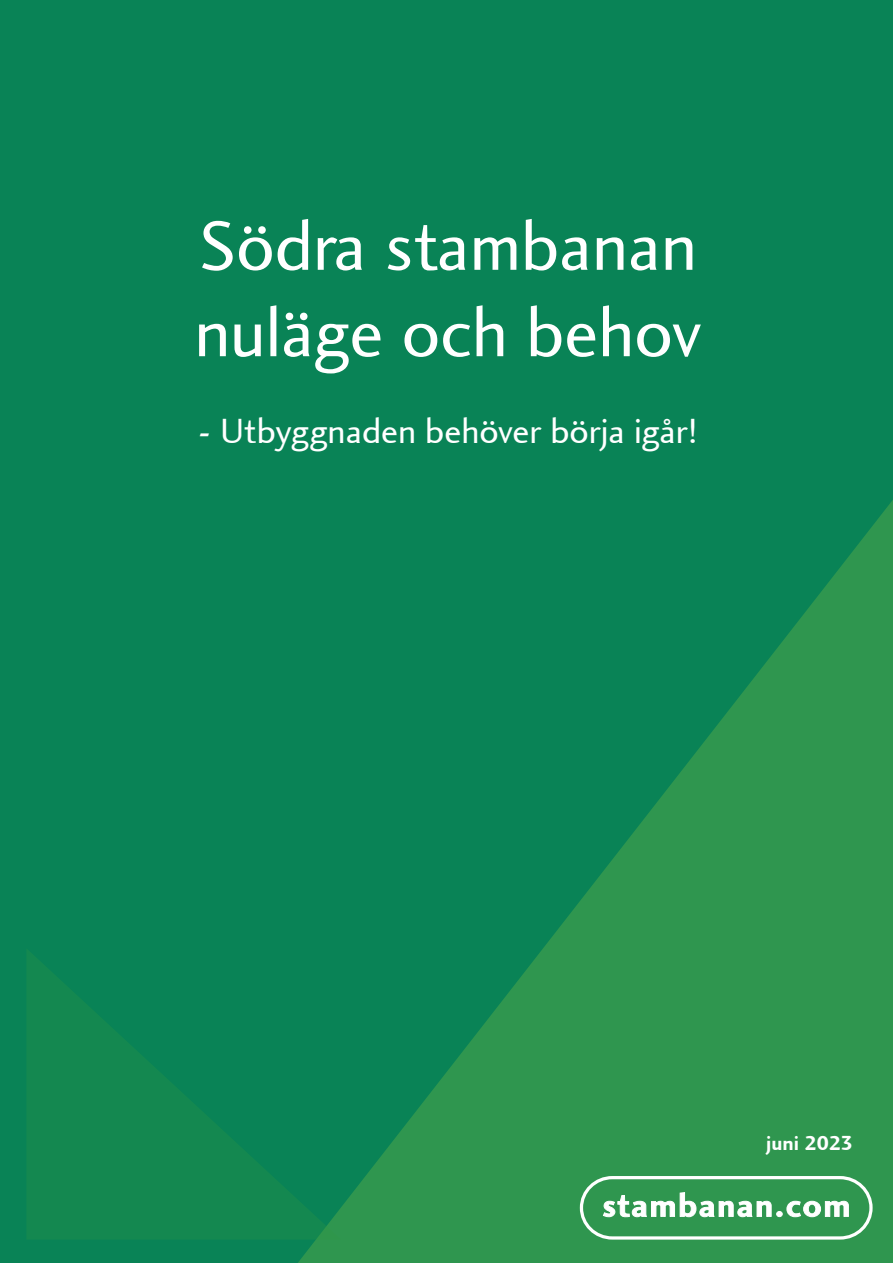
<style>
.page{position:relative;width:893px;height:1263px;background:#098356}
.page>*{position:absolute;margin:0;border:0;box-sizing:border-box;transform-origin:0 0}
.t1{font:72px "Charlotte Sans Book LET";color:#fff}
.t2{font:36px "Charlotte Sans Book LET";color:#fff}
.t3{font:21px "Charlotte Sans Bold LET";letter-spacing:-.015em;color:#fff}
</style>
<div class="page">
<svg style="left:298px;top:500px;width:595px;height:763px"></svg>
<svg style="left:27px;top:948px;width:314px;height:291px;fill:#128750"></svg>
<svg style="left:580px;top:1176px;width:293px;height:63px;background:#5fae78"></svg>
<p class="t1" style="left:199px;top:205px;width:499px">Södra stambanan</p>
<p class="t1" style="left:194px;top:292px;width:509px">nuläge och behov</p>
<p class="t2" style="left:198px;top:410px;width:501px">- Utbyggnaden behöver börja igår!</p>
<p class="t3" style="left:766px;top:1131px;width:89px">juni 2023</p>
</div>
